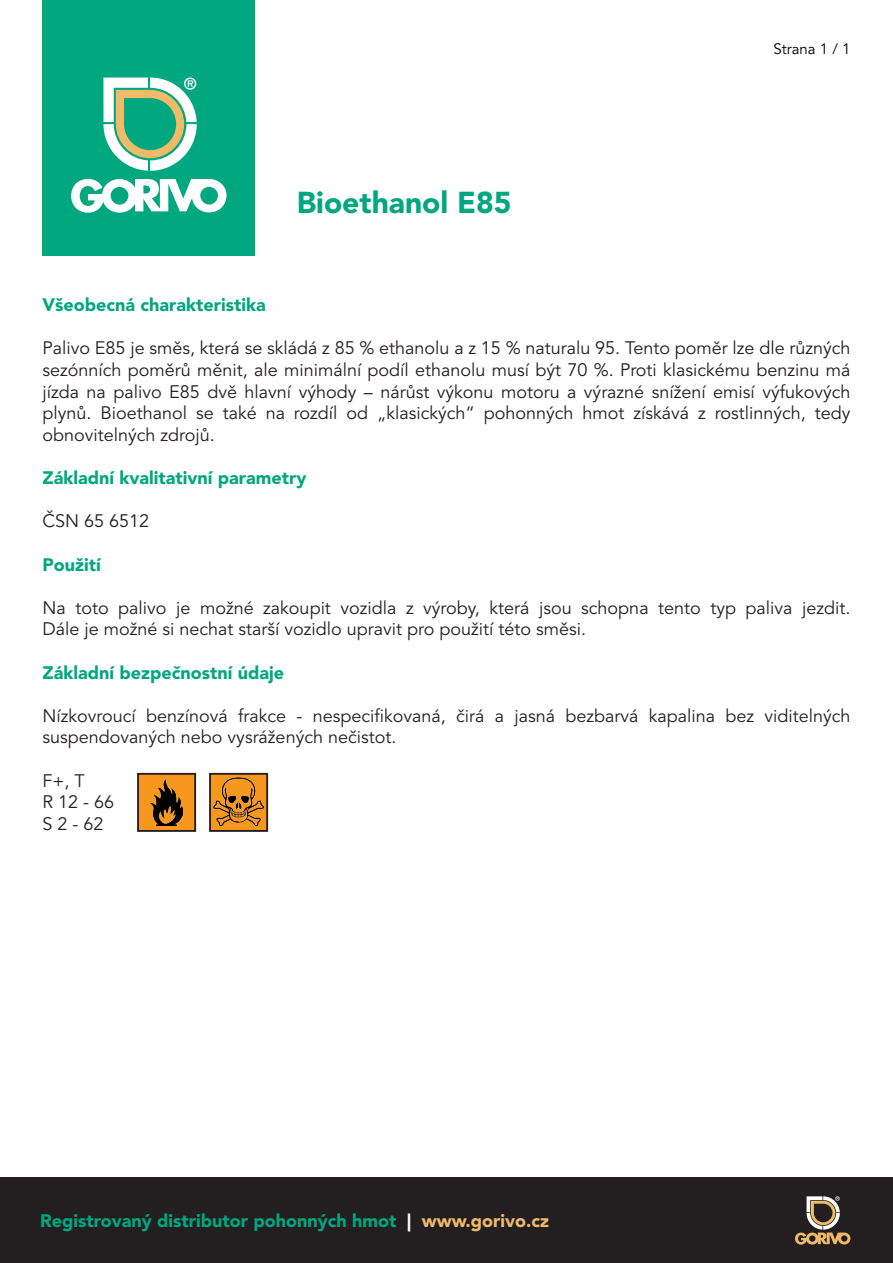
<style>
.page{position:relative;width:893px;height:1263px;background:#fff}
.page>*{position:absolute;margin:0;border:0;box-sizing:border-box;transform-origin:0 0}
.t1{font:900 30px "Avenir LTCE";color:#00a77f}
.t2{font:18px/21.6px "Avenir LTCE";color:#231f20}
.t3{font:900 18px "Avenir LTCE";color:#00a77f}
.t4{font:15px "Avenir LTCE";color:#000}
.s1{color:#fff}
.s2{color:#f0bb68}
</style>
<div class="page">
<div style="left:43px;top:0;width:212px;height:255px;background:#00a77f"></div>
<svg style="left:71px;top:179px;width:155px;height:34px"></svg>
<svg style="left:103px;top:78px;width:94px;height:93px"></svg>
<div style="left:0;top:1178px;width:893px;height:85px;background:#231f20"></div>
<svg style="left:795px;top:1196px;width:55px;height:48px"></svg>
<div style="left:138px;top:774px;width:57px;height:57px;background:#f7971d"></div>
<div style="left:137px;top:773px;width:59px;height:59px;border:2px solid #231f20"></div>
<img style="left:150px;top:779px;width:33px;height:46px">
<div style="left:209px;top:773px;width:59px;height:59px;border:2px solid #231f20"></div>
<img style="left:211px;top:775px;width:55px;height:55px">
<h1 class="t1" style="left:297px;top:183px;width:216px">Bioethanol E85</h1>
<p class="t4" style="left:773px;top:40px;width:78px">Strana 1 / 1</p>
<p class="t3" style="left:43px;top:293px;width:225px">Všeobecná charakteristika</p>
<p class="t2" style="left:43px;top:338px;width:809px;text-align:justify">Palivo E85 je směs, která se skládá z 85 % ethanolu a z 15 % naturalu 95. Tento poměr lze dle různých sezónních poměrů měnit, ale minimální podíl ethanolu musí být 70 %. Proti klasickému benzinu má jízda na palivo E85 dvě hlavní výhody – nárůst výkonu motoru a výrazné snížení emisí výfukových plynů. Bioethanol se také na rozdíl od „klasických“ pohonných hmot získává z rostlinných, tedy obnovitelných zdrojů.</p>
<p class="t3" style="left:43px;top:466px;width:266px">Základní kvalitativní parametry</p>
<p class="t2" style="left:43px;top:510px;width:108px">ČSN 65 6512</p>
<p class="t3" style="left:43px;top:553px;width:60px">Použití</p>
<p class="t2" style="left:43px;top:597px;width:809px">Na toto palivo je možné zakoupit vozidla z výroby, která jsou schopna tento typ paliva jezdit.<br>Dále je možné si nechat starší vozidlo upravit pro použití této směsi.</p>
<p class="t3" style="left:43px;top:661px;width:243px">Základní bezpečnostní údaje</p>
<p class="t2" style="left:43px;top:705px;width:809px">Nízkovroucí benzínová frakce - nespecifikovaná, čirá a jasná bezbarvá kapalina bez viditelných suspendovaných nebo vysrážených nečistot.</p>
<p class="t2" style="left:43px;top:770px;width:73px">F+, T<br>R 12 - 66<br>S 2 - 62</p>
<p class="t3" style="left:40px;top:1209px;width:510px">Registrovaný distributor pohonných hmot <span class="s1">|</span> <span class="s2">www.gorivo.cz</span></p>
</div>
